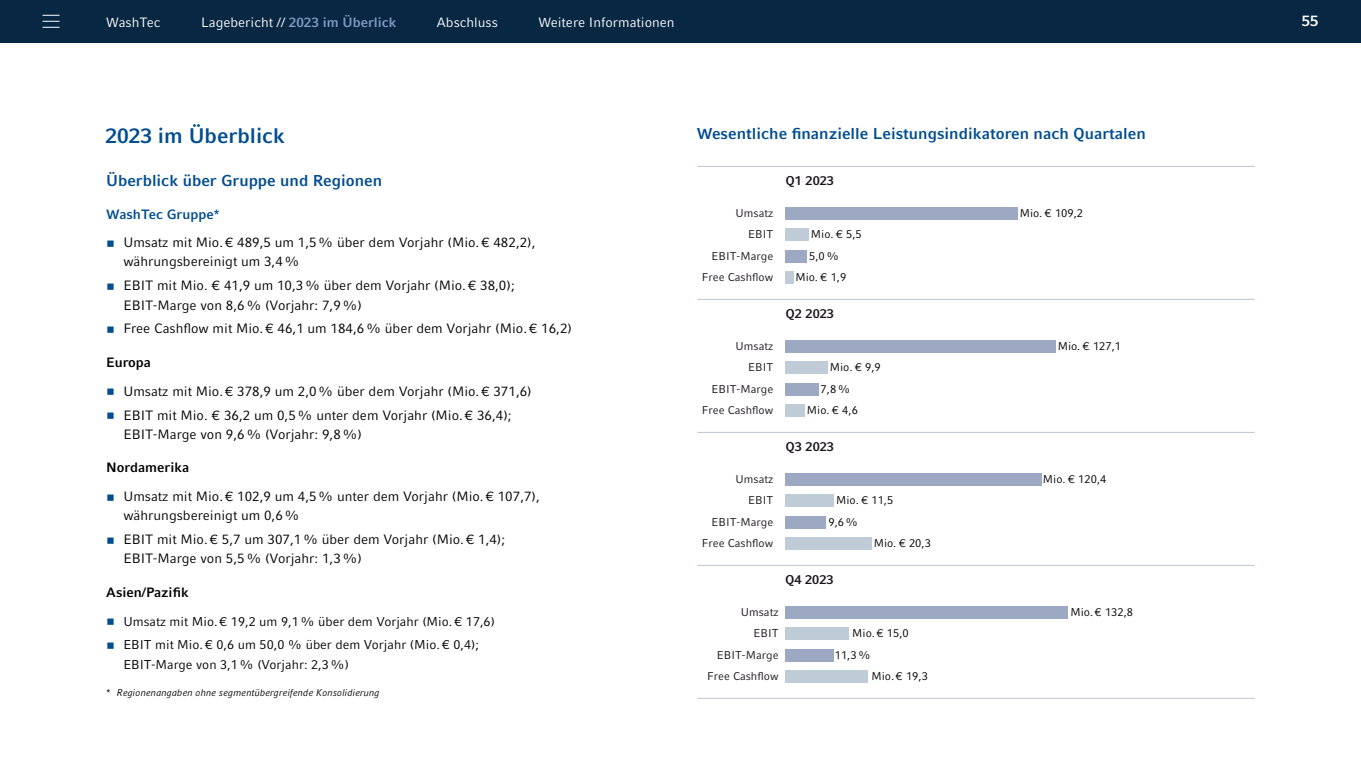
<style>
.page{position:relative;width:1361px;height:766px;background:#fff}
.page>*{position:absolute;margin:0;border:0;box-sizing:border-box;transform-origin:0 0}
.t1{font:700 21px "Compatil Fact LT Pro";color:#004d91}
.t2{font:700 15.75px "Compatil Fact LT Pro";color:#004d91}
.t3{font:700 15px "Compatil Fact LT Pro";color:#fff}
.t4{font:13.5px/19.2px "Compatil Fact LT Pro";color:#000}
.t5{font:13.5px "Compatil Fact LT Pro";color:#fff}
.t6{font:700 13.5px "Compatil Fact LT Pro";color:#000}
.t7{font:700 13.5px "Compatil Fact LT Pro";color:#829ac7}
.t8{font:700 13.5px "Compatil Fact LT Pro";color:#004d91}
.t9{font:12.75px/23.9px "Compatil Fact LT Pro";color:#000}
.t10{font:700 12.75px "Compatil Fact LT Pro";color:#19151a}
.t11{font:11.25px/21.3px "Compatil Fact LT Pro";color:#19151a;text-align:right}
.t12{font:11.25px "Compatil Fact LT Pro";color:#000}
.t13{font:italic 9.75px "Compatil Fact LT Pro";color:#000}
.s1{font-weight:400;color:#fff}
</style>
<div class="page">
<div style="left:785px;top:250px;width:22px;height:12px;background:#9da9c2"></div>
<div style="left:785px;top:228px;width:24px;height:13px;background:#c0cbd8"></div>
<div style="left:785px;top:271px;width:8px;height:13px;background:#c0cbd8"></div>
<div style="left:785px;top:207px;width:232px;height:13px;background:#9da9c2"></div>
<div style="left:785px;top:382px;width:33px;height:13px;background:#9da9c2"></div>
<div style="left:785px;top:361px;width:42px;height:13px;background:#c0cbd8"></div>
<div style="left:785px;top:404px;width:20px;height:12px;background:#c0cbd8"></div>
<div style="left:785px;top:340px;width:270px;height:13px;background:#9da9c2"></div>
<div style="left:785px;top:537px;width:87px;height:12px;background:#c0cbd8"></div>
<div style="left:785px;top:515px;width:41px;height:13px;background:#9da9c2"></div>
<div style="left:785px;top:494px;width:49px;height:13px;background:#c0cbd8"></div>
<div style="left:785px;top:473px;width:256px;height:12px;background:#9da9c2"></div>
<div style="left:785px;top:669px;width:82px;height:13px;background:#c0cbd8"></div>
<div style="left:785px;top:648px;width:48px;height:13px;background:#9da9c2"></div>
<div style="left:785px;top:627px;width:64px;height:13px;background:#c0cbd8"></div>
<div style="left:785px;top:606px;width:282px;height:12px;background:#9da9c2"></div>
<hr style="left:697px;top:166px;width:557px;height:1px;background:#76889f">
<hr style="left:697px;top:299px;width:557px;height:1px;background:#76889f">
<hr style="left:697px;top:432px;width:557px;height:1px;background:#76889f">
<hr style="left:697px;top:564px;width:557px;height:1px;background:#76889f">
<hr style="left:697px;top:697px;width:557px;height:1px;background:#76889f">
<div style="left:0;top:0;width:1361px;height:43px;background:#072742"></div>
<svg style="left:43px;top:15px;width:17px;height:13px"></svg>
<p class="t5" style="left:106px;top:15px;width:56px">WashTec</p>
<p class="t7" style="left:201px;top:14px;width:197px"><span class="s1">Lagebericht //</span> 2023 im Überlick</p>
<p class="t5" style="left:437px;top:15px;width:62px">Abschluss</p>
<p class="t5" style="left:538px;top:15px;width:138px">Weitere Informationen</p>
<p class="t3" style="left:1301px;top:12px;width:18px">55</p>
<h1 class="t1" style="left:105px;top:124px;width:181px">2023 im Überblick</h1>
<p class="t2" style="left:697px;top:125px;width:450px">Wesentliche finanzielle Leistungsindikatoren nach Quartalen</p>
<p class="t2" style="left:106px;top:171px;width:278px">Überblick über Gruppe und Regionen</p>
<p class="t10" style="left:785px;top:173px;width:50px">Q1 2023</p>
<p class="t8" style="left:106px;top:206px;width:115px">WashTec Gruppe*</p>
<p class="t4" style="left:123px;top:233px;width:414px">Umsatz mit Mio.€ 489,5 um 1,5% über dem Vorjahr (Mio.€ 482,2), währungsbereinigt um 3,4%</p>
<p class="t4" style="left:123px;top:276px;width:393px">EBIT mit Mio. € 41,9 um 10,3% über dem Vorjahr (Mio.€ 38,0);<br>EBIT-Marge von 8,6% (Vorjahr: 7,9%)</p>
<p class="t4" style="left:123px;top:319px;width:450px">Free Cashflow mit Mio.€ 46,1 um 184,6% über dem Vorjahr (Mio.€ 16,2)</p>
<p class="t6" style="left:106px;top:354px;width:46px">Europa</p>
<p class="t4" style="left:123px;top:379px;width:410px;line-height:23.9px">Umsatz mit Mio.€ 378,9 um 2,0% über dem Vorjahr (Mio.€ 371,6)<br>EBIT mit Mio. € 36,2 um 0,5% unter dem Vorjahr (Mio.€ 36,4);</p>
<p class="t4" style="left:123px;top:424px;width:240px">EBIT-Marge von 9,6% (Vorjahr: 9,8%)</p>
<p class="t6" style="left:106px;top:459px;width:84px">Nordamerika</p>
<p class="t4" style="left:123px;top:486px;width:418px">Umsatz mit Mio.€ 102,9 um 4,5% unter dem Vorjahr (Mio.€ 107,7), währungsbereinigt um 0,6%</p>
<p class="t4" style="left:123px;top:529px;width:383px">EBIT mit Mio.€ 5,7 um 307,1% über dem Vorjahr (Mio.€ 1,4);<br>EBIT-Marge von 5,5% (Vorjahr: 1,3%)</p>
<p class="t6" style="left:106px;top:584px;width:84px">Asien/Pazifik</p>
<p class="t9" style="left:123px;top:609px;width:373px">Umsatz mit Mio.€ 19,2 um 9,1% über dem Vorjahr (Mio.€ 17,6)<br>EBIT mit Mio.€ 0,6 um 50,0 % über dem Vorjahr (Mio.€ 0,4);</p>
<p class="t9" style="left:123px;top:652px;width:227px">EBIT-Marge von 3,1% (Vorjahr: 2,3%)</p>
<p class="t13" style="left:106px;top:686px;width:275px">* Regionenangaben ohne segmentübergreifende Konsolidierung</p>
<p class="t11" style="left:702px;top:202px;width:73px">Umsatz<br>EBIT<br>EBIT-Marge<br>Free Cashflow</p>
<p class="t11" style="left:702px;top:335px;width:73px">Umsatz<br>EBIT<br>EBIT-Marge<br>Free Cashflow</p>
<p class="t11" style="left:702px;top:468px;width:73px">Umsatz<br>EBIT<br>EBIT-Marge<br>Free Cashflow</p>
<p class="t12" style="left:811px;top:228px;width:52px">Mio. € 5,5</p>
<p class="t12" style="left:809px;top:249px;width:31px">5,0%</p>
<p class="t12" style="left:795px;top:270px;width:52px">Mio. € 1,9</p>
<p class="t10" style="left:785px;top:306px;width:50px">Q2 2023</p>
<p class="t12" style="left:830px;top:360px;width:52px">Mio. € 9,9</p>
<p class="t12" style="left:820px;top:382px;width:31px">7,8%</p>
<p class="t12" style="left:807px;top:403px;width:52px">Mio. € 4,6</p>
<p class="t10" style="left:785px;top:439px;width:50px">Q3 2023</p>
<p class="t12" style="left:836px;top:493px;width:59px">Mio. € 11,5</p>
<p class="t12" style="left:828px;top:515px;width:31px">9,6%</p>
<p class="t10" style="left:785px;top:572px;width:50px">Q4 2023</p>
<p class="t12" style="left:874px;top:536px;width:59px">Mio. € 20,3</p>
<p class="t11" style="left:707px;top:601px;width:73px">Umsatz<br>EBIT<br>EBIT-Marge<br>Free Cashflow</p>
<p class="t12" style="left:852px;top:626px;width:58px">Mio. € 15,0</p>
<p class="t12" style="left:835px;top:648px;width:37px">11,3%</p>
<p class="t12" style="left:871px;top:669px;width:58px">Mio. € 19,3</p>
<p class="t12" style="left:1019px;top:206px;width:65px">Mio. € 109,2</p>
<p class="t12" style="left:1057px;top:339px;width:65px">Mio. € 127,1</p>
<p class="t12" style="left:1043px;top:472px;width:65px">Mio. € 120,4</p>
<p class="t12" style="left:1070px;top:605px;width:64px">Mio. € 132,8</p>
</div>
